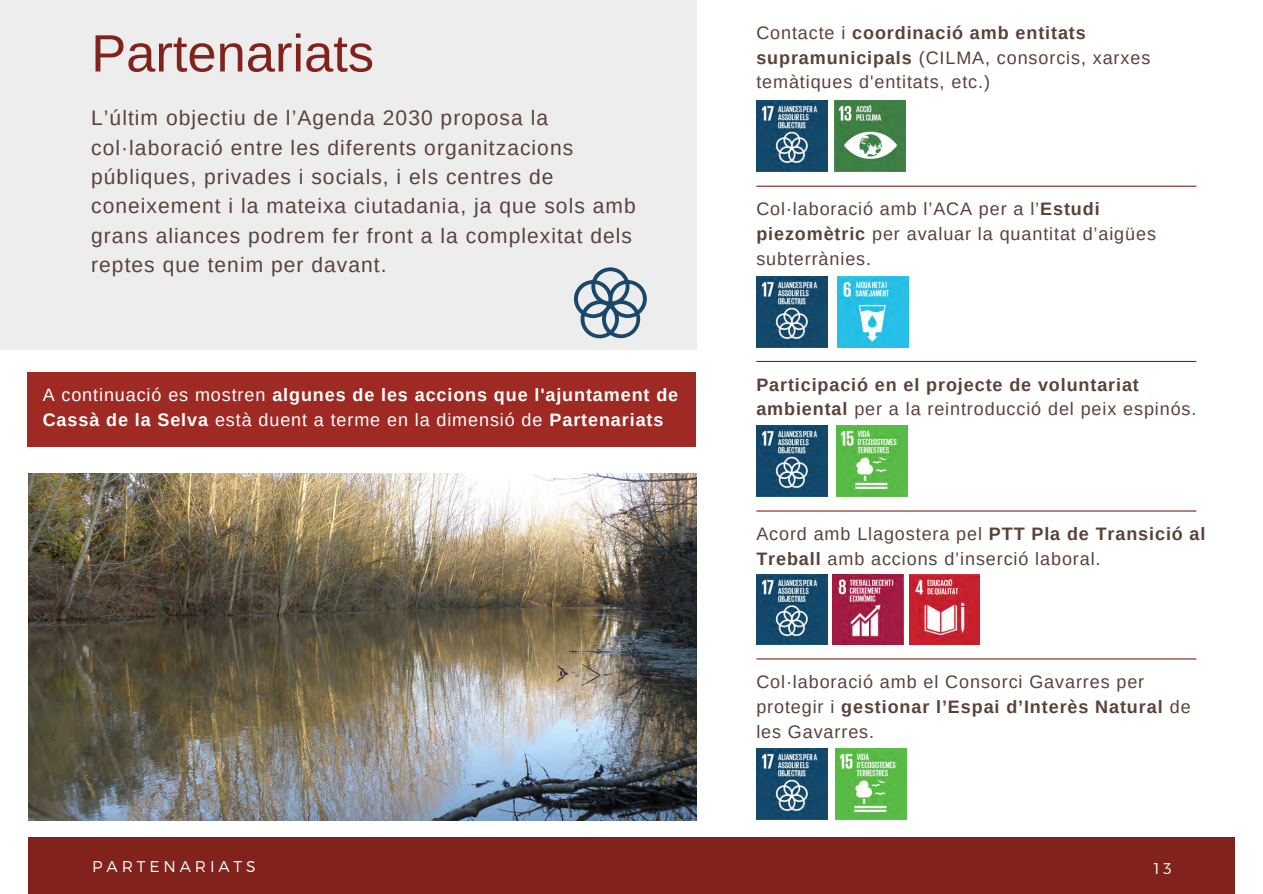
<style>
.page{position:relative;width:1263px;height:894px;background:#fff}
.page>*{position:absolute;margin:0;border:0;box-sizing:border-box;transform-origin:0 0}
.t1{font:52.5px "Arimo";color:#81221d}
.t2{font:21px/29.2px "Arimo";letter-spacing:.05em;color:#59423a}
.t3{font:18px/24.8px "Arimo";letter-spacing:.05em;color:#59423a}
.t4{font:700 18px/24.8px "Arimo";letter-spacing:.05em;color:#fff}
.t5{font:700 18px/24.8px "Arimo";letter-spacing:.05em;color:#59423a}
.t6{font:300 15.6px "Montserrat";letter-spacing:.25em;color:#fff}
.s1{font-weight:400}
.s2{font-weight:700}
</style>
<div class="page">
<img style="left:28px;top:473px;width:669px;height:347px">
<div style="left:0;top:0;width:696px;height:350px;background:#ededed"></div>
<div style="left:28px;top:837px;width:1207px;height:56px;background:#81221d"></div>
<svg style="left:574px;top:267px;width:73px;height:71px"></svg>
<img style="left:835px;top:101px;width:71px;height:71px">
<img style="left:756px;top:101px;width:71px;height:71px">
<img style="left:837px;top:425px;width:71px;height:71px">
<img style="left:756px;top:425px;width:71px;height:71px">
<img style="left:756px;top:574px;width:71px;height:70px">
<img style="left:909px;top:574px;width:71px;height:70px">
<img style="left:833px;top:574px;width:70px;height:70px">
<hr style="left:756px;top:185px;width:440px;height:2px;background:#81221d">
<hr style="left:756px;top:361px;width:440px;height:1px;background:#81221d">
<hr style="left:756px;top:510px;width:440px;height:1px;background:#81221d">
<hr style="left:756px;top:658px;width:440px;height:1px;background:#81221d">
<img style="left:756px;top:276px;width:71px;height:71px">
<img style="left:837px;top:276px;width:71px;height:71px">
<img style="left:756px;top:748px;width:71px;height:71px">
<img style="left:836px;top:748px;width:71px;height:71px">
<div style="left:28px;top:372px;width:667px;height:74px;background:#9e2a23"></div>
<p class="t1" style="left:91px;top:24px;width:284px">Partenariats</p>
<h1 class="t2" style="left:91px;top:103px;width:546px">L’últim objectiu de l’Agenda 2030 proposa la col·laboració entre les diferents organitzacions públiques, privades i socials, i els centres de coneixement i la mateixa ciutadania, ja que sols amb grans aliances podrem fer front a la complexitat dels reptes que tenim per davant.</h1>
<p class="t4" style="left:43px;top:383px;width:637px"><span class="s1">A continuació es mostren</span> algunes de les accions que l'ajuntament de<br>Cassà de la Selva <span class="s1">està duent a terme en la dimensió de</span> Partenariats</p>
<h2 class="t3" style="left:756px;top:20px;width:395px">Contacte i <span class="s2">coordinació amb entitats supramunicipals</span> (CILMA, consorcis, xarxes temàtiques d'entitats, etc.)</h2>
<p class="t3" style="left:756px;top:197px;width:401px">Col·laboració amb l’ACA per a l’<span class="s2">Estudi piezomètric</span> per avaluar la quantitat d’aigües subterrànies.</p>
<p class="t5" style="left:756px;top:372px;width:442px">Participació en el projecte de voluntariat ambiental <span class="s1">per a la reintroducció del peix espinós.</span></p>
<p class="t3" style="left:756px;top:521px;width:451px">Acord amb Llagostera pel <span class="s2">PTT Pla de Transició al<br>Treball</span> amb accions d’inserció laboral.</p>
<p class="t3" style="left:756px;top:669px;width:436px">Col·laboració amb el Consorci Gavarres per protegir i <span class="s2">gestionar l’Espai d’Interès Natural</span> de les Gavarres.</p>
<p class="t6" style="left:92px;top:856px;width:165px">PARTENARIATS</p>
<h3 class="t6" style="left:1154px;top:858px;width:19px">1 3</h3>
</div>
